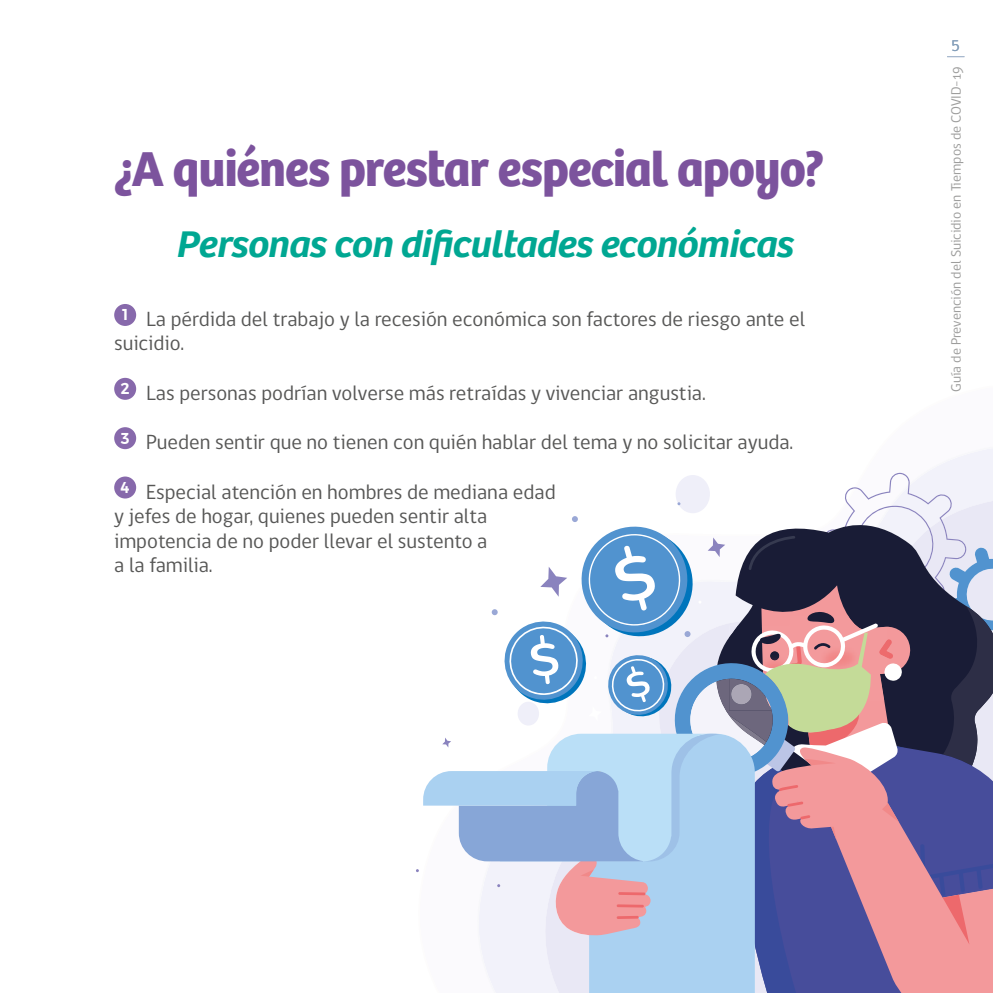
<style>
.page{position:relative;width:993px;height:993px;background:#fff}
.page>*{position:absolute;margin:0;border:0;box-sizing:border-box;transform-origin:0 0}
.t1{font:700 50.75px "Bree";letter-spacing:-.02em;color:#7c539d}
.t2{font:italic 600 38.5px "Bree";letter-spacing:-.02em;color:#00a792}
.t3{font:21px/24.5px "gob CL";color:#575756}
.t4{font:15.75px "gob CL";color:#859fba}
.t5{font:14px "gob CL";color:#9d9d9c}
</style>
<div class="page">
<svg style="left:947px;top:56px;width:17px;height:1px"></svg>
<div style="left:114px;top:304px;width:22px;height:22px;background:#8769ab;border-radius:50%"></div>
<div style="left:114px;top:378px;width:22px;height:21px;background:#8769ab;border-radius:50%"></div>
<div style="left:114px;top:427px;width:22px;height:22px;background:#8769ab;border-radius:50%"></div>
<div style="left:114px;top:476px;width:22px;height:22px;background:#8769ab;border-radius:50%"></div>
<svg style="left:416px;top:472px;width:576px;height:520px"></svg>
<h1 class="t1" style="left:114px;top:138px;width:711px">¿A quiénes prestar especial apoyo?</h1>
<h2 class="t2" style="left:175px;top:221px;width:618px">Personas con dificultades económicas</h2>
<p class="t3" style="left:114px;top:307px;width:692px;text-indent:8px"><sup>1</sup> La pérdida del trabajo y la recesión económica son factores de riesgo ante el suicidio.</p>
<p class="t3" style="left:121px;top:381px;width:586px"><sup>2</sup> Las personas podrían volverse más retraídas y vivenciar angustia.</p>
<p class="t3" style="left:121px;top:430px;width:673px"><sup>3</sup> Pueden sentir que no tienen con quién hablar del tema y no solicitar ayuda.</p>
<p class="t3" style="left:114px;top:479px;width:443px;text-indent:7px"><sup>4</sup> Especial atención en hombres de mediana edad y jefes de hogar, quienes pueden sentir alta impotencia de no poder llevar el sustento a<br>a la familia.</p>
<p class="t4" style="left:951px;top:35px;width:10px">5</p>
<p class="t5" style="left:946px;top:392px;width:327px;rotate:-90deg">Guía de Prevención del Suicidio en Tiempos de COVID-19</p>
</div>
